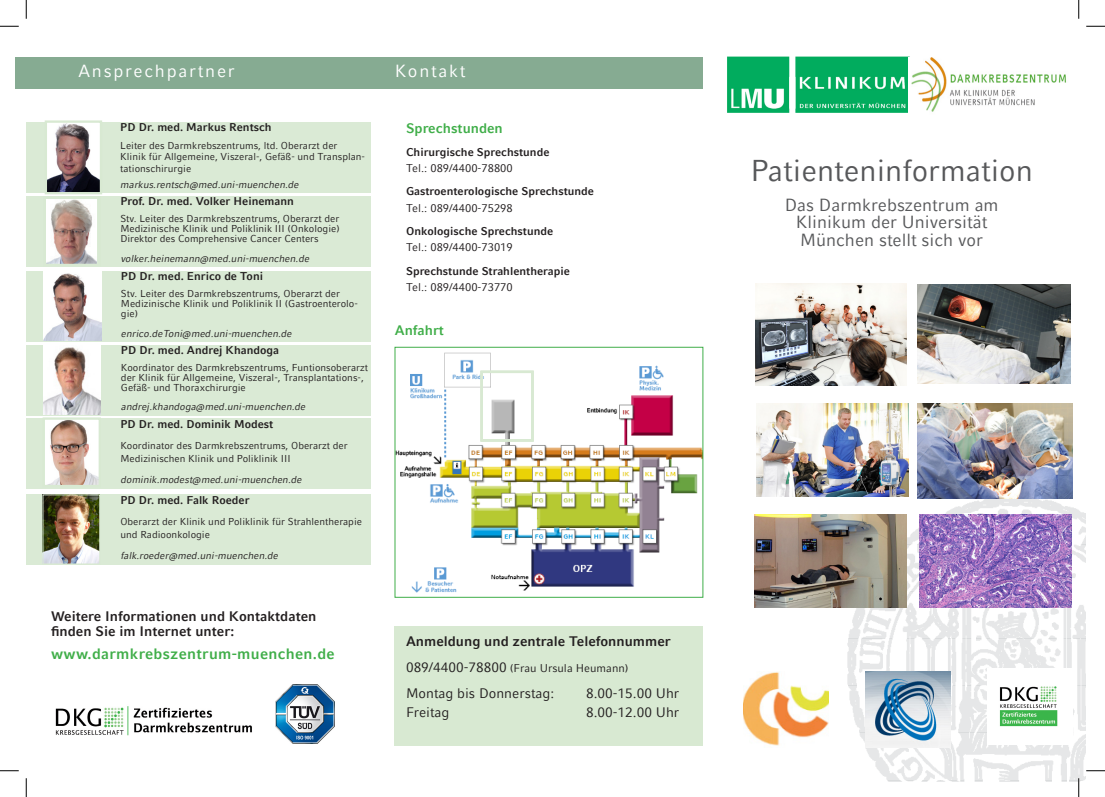
<style>
.page{position:relative;width:1105px;height:797px;background:#fff}
.page>*{position:absolute;margin:0;border:0;box-sizing:border-box;transform-origin:0 0}
.t1{font:30px "LMU Compatil Fact";color:#57585a}
.t2{font:17.5px/17.5px "LMU Compatil Fact";color:#57585a;text-align:center}
.Fließtext{font:17.5px "LMU Compatil Fact";letter-spacing:.1em;color:#fff}
.Fließtext-2{font:700 15px "LMU Compatil Fact";letter-spacing:.02em;color:#40ae49}
.Fließtext-3{font:700 13.75px/15px "LMU Compatil Fact";color:#231f20}
.Fließtext-4{font:13.75px "LMU Compatil Fact";color:#231f20}
.Fließtext-5{font:700 13.75px "LMU Compatil Fact";color:#40ae49}
.Fließtext-6{font:700 11.25px/16.2px "LMU Compatil Fact";color:#231f20}
.Fließtext-7{font:11.25px "LMU Compatil Fact";color:#231f20}
.Fließtext-8{font:10px/10px "LMU Compatil Fact";color:#231f20}
.Fließtext-9{font:italic 10px "LMU Compatil Fact";color:#231f20}
.s1{font-weight:400}
.s2{font-size:13.75px}
</style>
<div class="page">
<div style="left:27px;top:418px;width:344px;height:71px;background:#daead5"></div>
<div style="left:395px;top:626px;width:308px;height:120px;background:#d8e9d2"></div>
<div style="left:26px;top:122px;width:344px;height:71px;background:#daead5"></div>
<div style="left:26px;top:196px;width:344px;height:71px;background:#daead5"></div>
<div style="left:26px;top:271px;width:344px;height:71px;background:#daead5"></div>
<div style="left:26px;top:345px;width:344px;height:71px;background:#daead5"></div>
<div style="left:26px;top:494px;width:344px;height:71px;background:#daead5"></div>
<img style="left:846px;top:497px;width:240px;height:284px">
<div style="left:16px;top:57px;width:687px;height:32px;background:#86ab92"></div>
<img style="left:275px;top:684px;width:60px;height:60px">
<img style="left:46px;top:199px;width:51px;height:64px">
<img style="left:397px;top:352px;width:304px;height:241px">
<div style="left:987px;top:668px;width:85px;height:77px;background:#fff"></div>
<img style="left:999px;top:686px;width:59px;height:41px">
<img style="left:55px;top:706px;width:197px;height:30px">
<img style="left:48px;top:123px;width:51px;height:68px">
<div style="left:45px;top:120px;width:57px;height:74px;border:2px solid #d8e9d2"></div>
<img style="left:46px;top:420px;width:52px;height:64px">
<div style="left:43px;top:417px;width:58px;height:70px;border:2px solid #d8e9d2"></div>
<img style="left:45px;top:496px;width:53px;height:66px">
<div style="left:43px;top:494px;width:57px;height:70px;border:1px solid #d8e9d2"></div>
<img style="left:756px;top:283px;width:150px;height:102px">
<img style="left:756px;top:403px;width:153px;height:93px">
<img style="left:917px;top:403px;width:155px;height:95px">
<img style="left:917px;top:285px;width:153px;height:99px">
<img style="left:754px;top:514px;width:153px;height:93px">
<img style="left:919px;top:514px;width:153px;height:93px">
<img style="left:727px;top:57px;width:181px;height:55px">
<img style="left:911px;top:57px;width:155px;height:55px">
<img style="left:44px;top:271px;width:57px;height:69px">
<img style="left:43px;top:346px;width:58px;height:68px">
<div style="left:480px;top:371px;width:54px;height:70px;border:2px solid #d8e9d2"></div>
<img style="left:865px;top:671px;width:86px;height:76px">
<img style="left:744px;top:672px;width:85px;height:74px">
<svg style="left:0;top:25px;width:19px;height:2px"></svg>
<svg style="left:1086px;top:25px;width:19px;height:2px"></svg>
<svg style="left:0;top:770px;width:19px;height:1px"></svg>
<svg style="left:1086px;top:770px;width:19px;height:1px"></svg>
<svg style="left:25px;top:0;width:2px;height:19px"></svg>
<svg style="left:25px;top:778px;width:2px;height:19px"></svg>
<svg style="left:1078px;top:0;width:1px;height:19px"></svg>
<svg style="left:1078px;top:778px;width:1px;height:19px"></svg>
<p class="Fließtext" style="left:79px;top:61px;width:158px">Ansprechpartner</p>
<p class="Fließtext" style="left:395px;top:61px;width:72px">Kontakt</p>
<p class="Fließtext-6" style="left:120px;top:118px;width:153px">PD Dr. med. Markus Rentsch</p>
<p class="Fließtext-8" style="left:120px;top:140px;width:246px;line-height:11.2px">Leiter des Darmkrebszentrums, ltd. Oberarzt der<br>Klinik für Allgemeine, Viszeral-, Gefäß- und Transplan&shy;tationschirurgie</p>
<p class="Fließtext-9" style="left:120px;top:178px;width:180px">markus.rentsch@med.uni-muenchen.de</p>
<p class="Fließtext-6" style="left:120px;top:192px;width:175px">Prof. Dr. med. Volker Heinemann</p>
<p class="Fließtext-8" style="left:120px;top:213px;width:221px;text-align:justify">Stv. Leiter des Darmkrebszentrums, Oberarzt der Medizinische Klinik und Poliklinik III (Onkologie)<br>Direktor des Comprehensive Cancer Centers</p>
<p class="Fließtext-9" style="left:120px;top:253px;width:190px">volker.heinemann@med.uni-muenchen.de</p>
<p class="Fließtext-6" style="left:121px;top:268px;width:144px">PD Dr. med. Enrico de Toni</p>
<p class="Fließtext-8" style="left:121px;top:288px;width:238px">Stv. Leiter des Darmkrebszentrums, Oberarzt der<br>Medizinische Klinik und Poliklinik II (Gastroenterolo&shy;gie)</p>
<p class="Fließtext-9" style="left:121px;top:327px;width:172px">enrico.deToni@med.uni-muenchen.de</p>
<p class="Fließtext-6" style="left:121px;top:341px;width:160px">PD Dr. med. Andrej Khandoga</p>
<p class="Fließtext-8" style="left:121px;top:362px;width:249px">Koordinator des Darmkrebszentrums, Funtionsoberarzt der Klinik für Allgemeine, Viszeral-, Transplantations-,<br>Gefäß- und Thoraxchirurgie</p>
<p class="Fließtext-9" style="left:121px;top:400px;width:186px">andrej.khandoga@med.uni-muenchen.de</p>
<p class="Fließtext-6" style="left:120px;top:415px;width:154px">PD Dr. med. Dominik Modest</p>
<p class="Fließtext-8" style="left:120px;top:438px;width:229px;line-height:13.8px">Koordinator des Darmkrebszentrums, Oberarzt der<br>Medizinischen Klinik und Poliklinik III</p>
<p class="Fließtext-9" style="left:120px;top:474px;width:183px">dominik.modest@med.uni-muenchen.de</p>
<p class="Fließtext-6" style="left:120px;top:491px;width:131px">PD Dr. med. Falk Roeder</p>
<p class="Fließtext-8" style="left:120px;top:514px;width:243px;line-height:13.8px">Oberarzt der Klinik und Poliklinik für Strahlentherapie und Radioonkologie</p>
<p class="Fließtext-9" style="left:120px;top:550px;width:159px">falk.roeder@med.uni-muenchen.de</p>
<p class="Fließtext-3" style="left:51px;top:609px;width:267px">Weitere Informationen und Kontaktdaten finden Sie im Internet unter:</p>
<p class="Fließtext-2" style="left:51px;top:644px;width:285px">www.darmkrebszentrum-muenchen.de</p>
<p class="Fließtext-5" style="left:406px;top:120px;width:98px">Sprechstunden</p>
<p class="Fließtext-6" style="left:406px;top:144px;width:145px">Chirurgische Sprechstunde<br><span class="s1">Tel.: 089/4400-78800</span></p>
<p class="Fließtext-6" style="left:406px;top:183px;width:189px">Gastroenterologische Sprechstunde<br><span class="s1">Tel.: 089/4400-75298</span></p>
<p class="Fließtext-6" style="left:406px;top:223px;width:149px">Onkologische Sprechstunde<br><span class="s1">Tel.: 089/4400-73019</span></p>
<p class="Fließtext-6" style="left:406px;top:262px;width:165px">Sprechstunde Strahlentherapie<br><span class="s1">Tel.: 089/4400-73770</span></p>
<p class="Fließtext-5" style="left:395px;top:322px;width:51px">Anfahrt</p>
<p class="Fließtext-3" style="left:406px;top:633px;width:266px">Anmeldung und zentrale Telefonnummer</p>
<p class="Fließtext-7" style="left:406px;top:661px;width:224px"><span class="s2">089/4400-78800</span> (Frau Ursula Heumann)</p>
<p class="Fließtext-4" style="left:406px;top:685px;width:150px">Montag bis Donnerstag:</p>
<p class="Fließtext-4" style="left:586px;top:685px;width:95px">8.00-15.00 Uhr</p>
<p class="Fließtext-4" style="left:406px;top:704px;width:45px">Freitag</p>
<p class="Fließtext-4" style="left:586px;top:704px;width:95px">8.00-12.00 Uhr</p>
<p class="t1" style="left:750px;top:153px;width:284px">Patienteninformation</p>
<p class="t2" style="left:785px;top:196px;width:215px">Das Darmkrebszentrum am<br>Klinikum der Universität<br>München stellt sich vor</p>
</div>
